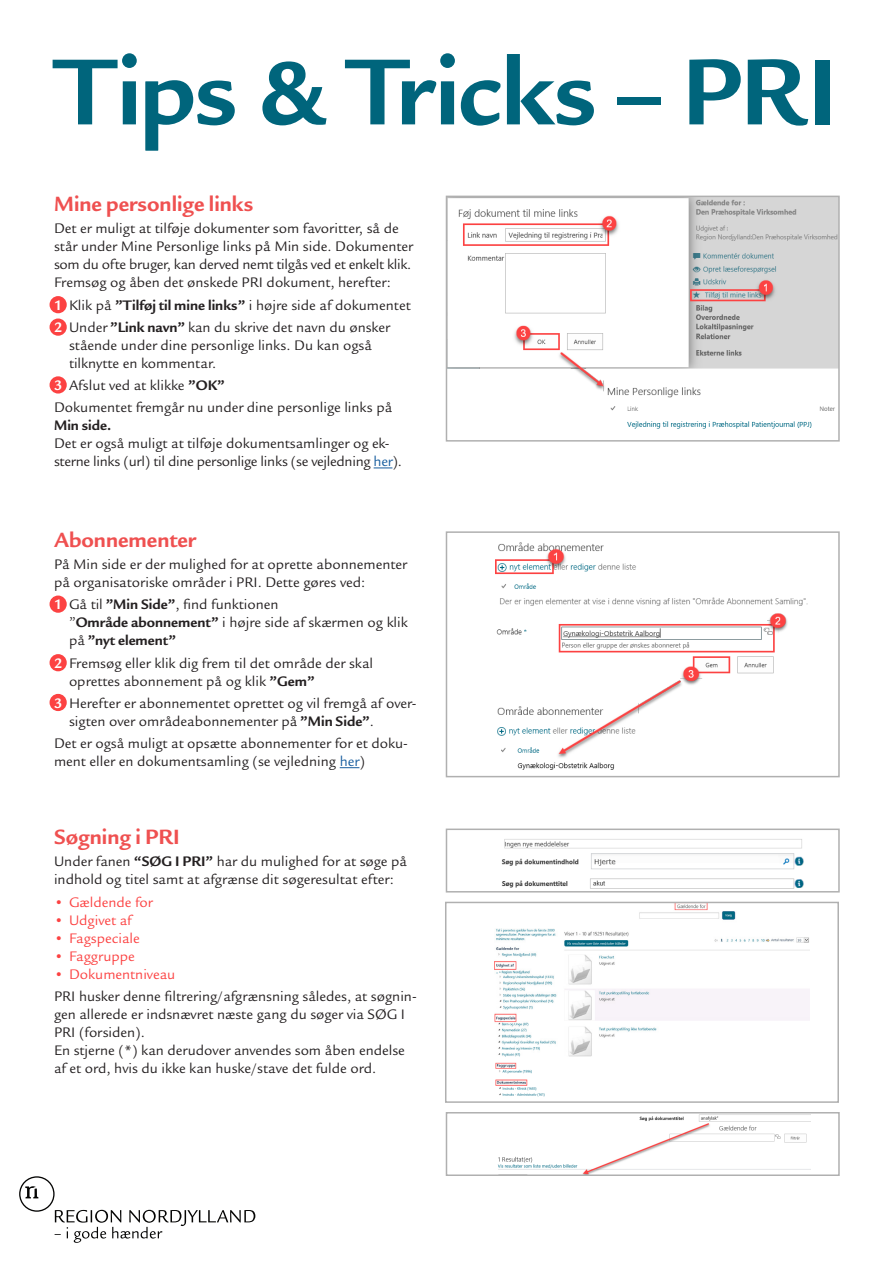
<style>
.page{position:relative;width:893px;height:1263px;background:#fff}
.page>*{position:absolute;margin:0;border:0;box-sizing:border-box;transform-origin:0 0}
.t1{font:700 102px "Legacy Sans ITC Std";letter-spacing:-.015em;color:#00657c}
.overskrift{font:700 22.5px "Legacy Sans ITC Std";color:#ef5050}
.brødtekst{font:15px/18px "Legacy Sans ITC Std";color:#231f20}
.t2{font:15px "Legacy Sans ITC Std";color:#fc4242}
.s1{font-weight:700;color:#fff}
.s2{font-weight:700}
.s3{color:#175d9e}
</style>
<div class="page">
<svg style="left:19px;top:1176px;width:236px;height:67px"></svg>
<div style="left:50px;top:296px;width:17px;height:17px;background:#fc4242;border-radius:50%"></div>
<div style="left:50px;top:318px;width:17px;height:18px;background:#fc4242;border-radius:50%"></div>
<div style="left:50px;top:376px;width:17px;height:18px;background:#fc4242;border-radius:50%"></div>
<svg style="left:374px;top:468px;width:18px;height:1px"></svg>
<img style="left:449px;top:199px;width:388px;height:230px">
<div style="left:446px;top:196px;width:394px;height:246px;border:2px solid #b0b0b0"></div>
<div style="left:50px;top:595px;width:17px;height:18px;background:#fc4242;border-radius:50%"></div>
<div style="left:50px;top:654px;width:17px;height:17px;background:#fc4242;border-radius:50%"></div>
<div style="left:50px;top:694px;width:17px;height:17px;background:#fc4242;border-radius:50%"></div>
<svg style="left:340px;top:767px;width:19px;height:1px"></svg>
<img style="left:496px;top:542px;width:312px;height:228px">
<div style="left:446px;top:531px;width:394px;height:246px;border:2px solid #b0b0b0"></div>
<img style="left:501px;top:839px;width:303px;height:50px">
<div style="left:446px;top:828px;width:394px;height:64px;border:2px solid #b0b0b0"></div>
<img style="left:497px;top:1115px;width:313px;height:58px">
<div style="left:446px;top:1112px;width:394px;height:64px;border:2px solid #b0b0b0"></div>
<img style="left:495px;top:905px;width:314px;height:151px">
<div style="left:445px;top:902px;width:394px;height:201px;border:2px solid #b0b0b0"></div>
<img style="left:495px;top:1062px;width:50px;height:35px">
<p class="t1" style="left:55px;top:33px;width:785px">Tips &amp; Tricks – PRI</p>
<p class="overskrift" style="left:54px;top:191px;width:201px">Mine personlige links</p>
<p class="brødtekst" style="left:54px;top:220px;width:361px">Det er muligt at tilføje dokumenter som favoritter, så de står under Mine Personlige links på Min side. Dokumenter som du ofte bruger, kan derved nemt tilgås ved et enkelt klik.</p>
<p class="brødtekst" style="left:54px;top:274px;width:339px">Fremsøg og åben det ønskede PRI dokument, herefter:</p>
<p class="brødtekst" style="left:54px;top:296px;width:358px"><span class="s1">1</span> Klik på <span class="s2">”Tilføj til mine links”</span> i højre side af dokumentet</p>
<p class="brødtekst" style="left:69px;top:318px;width:323px;text-indent:-15px"><span class="s1">2</span> Under <span class="s2">”Link navn”</span> kan du skrive det navn du ønsker stående under dine personlige links. Du kan også tilknytte en kommentar.</p>
<p class="brødtekst" style="left:54px;top:377px;width:172px"><span class="s1">3</span> Afslut ved at klikke <span class="s2">”OK”</span></p>
<p class="brødtekst" style="left:54px;top:399px;width:340px">Dokumentet fremgår nu under dine personlige links på<br><span class="s2">Min side.</span></p>
<p class="brødtekst" style="left:54px;top:435px;width:349px">Det er også muligt at tilføje dokumentsamlinger og ek&shy;sterne links (url) til dine personlige links (se vejledning <span class="s3">her</span>).</p>
<p class="overskrift" style="left:54px;top:527px;width:144px">Abonnementer</p>
<p class="brødtekst" style="left:54px;top:556px;width:355px">På Min side er der mulighed for at oprette abonnementer på organisatoriske områder i PRI. Dette gøres ved:</p>
<p class="brødtekst" style="left:69px;top:596px;width:340px;text-indent:-15px"><span class="s1">1</span> Gå til <span class="s2">”Min Side”</span>, find funktionen<br>”<span class="s2">Område abonnement”</span> i højre side af skærmen og klik på <span class="s2">”nyt element”</span></p>
<p class="brødtekst" style="left:69px;top:654px;width:306px;text-indent:-15px"><span class="s1">2</span> Fremsøg eller klik dig frem til det område der skal oprettes abonnement på og klik <span class="s2">”Gem”</span></p>
<p class="brødtekst" style="left:69px;top:694px;width:349px;text-indent:-15px"><span class="s1">3</span> Herefter er abonnementet oprettet og vil fremgå af over&shy;sigten over områdeabonnementer på <span class="s2">”Min Side”</span>.</p>
<p class="brødtekst" style="left:54px;top:735px;width:355px">Det er også muligt at opsætte abonnementer for et doku&shy;ment eller en dokumentsamling (se vejledning <span class="s3">her</span>)</p>
<p class="overskrift" style="left:54px;top:824px;width:127px">Søgning i PRI</p>
<p class="brødtekst" style="left:54px;top:853px;width:355px">Under fanen <span class="s2">“SØG I PRI”</span> har du mulighed for at søge på indhold og titel samt at afgrænse dit søgeresultat efter:</p>
<p class="t2" style="left:54px;top:893px;width:100px">• Gældende for</p>
<p class="t2" style="left:54px;top:911px;width:79px">• Udgivet af</p>
<p class="t2" style="left:54px;top:929px;width:87px">• Fagspeciale</p>
<p class="t2" style="left:54px;top:947px;width:82px">• Faggruppe</p>
<p class="t2" style="left:54px;top:965px;width:123px">• Dokumentniveau</p>
<p class="brødtekst" style="left:54px;top:987px;width:364px">PRI husker denne filtrering/afgrænsning således, at søgnin&shy;gen allerede er indsnævret næste gang du søger via SØG I<br>PRI (forsiden).</p>
<p class="brødtekst" style="left:54px;top:1041px;width:352px">En stjerne (*) kan derudover anvendes som åben endelse af et ord, hvis du ikke kan huske/stave det fulde ord.</p>
</div>
